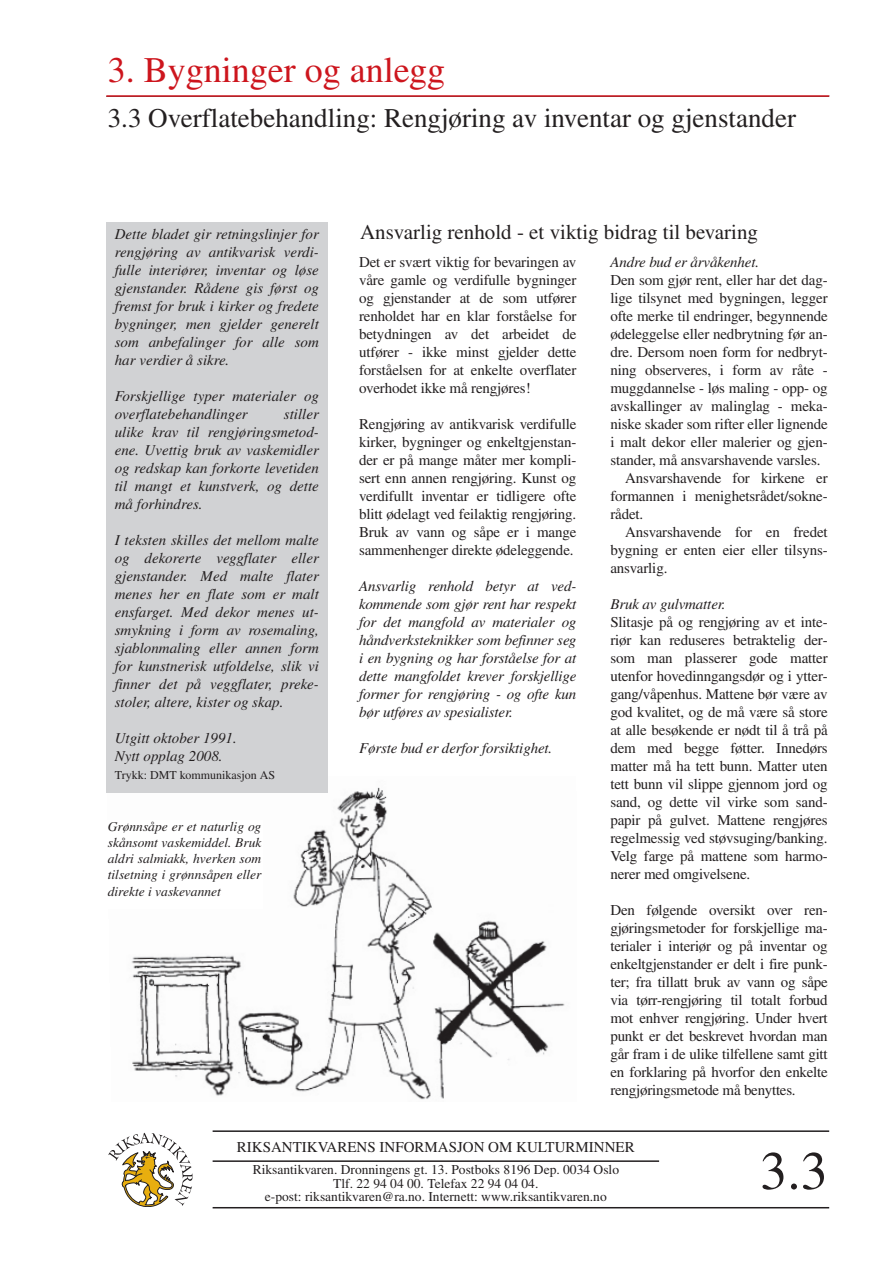
<style>
.page{position:relative;width:893px;height:1263px;background:#fff}
.page>*{position:absolute;margin:0;border:0;box-sizing:border-box;transform-origin:0 0}
.t1{font:54px "Times";color:#231f20}
.t2{font:36px "Times";color:#cd151d}
.t3{font:27px "Times";color:#231f20}
.t4{font:21px "Times";color:#231f20}
.t5{font:15px/18px "Times";letter-spacing:-.01em;color:#231f20;text-align:justify}
.t6{font:italic 15px/18px "Times";color:#231f20;text-align:justify}
.t7{font:13.5px/13.5px "Times";color:#231f20;text-align:center}
.t8{font:italic 13.5px/16.2px "Times";color:#231f20;text-align:justify}
.t9{font:12px "Times";color:#231f20}
</style>
<div class="page">
<hr style="left:213px;top:1130px;width:616px;height:2px;background:#231f20">
<hr style="left:213px;top:1207px;width:616px;height:1px;background:#231f20">
<hr style="left:213px;top:1160px;width:446px;height:2px;background:#231f20">
<svg style="left:108px;top:1133px;width:85px;height:74px"></svg>
<hr style="left:106px;top:95px;width:723px;height:2px;background:#cd151d">
<img style="left:131px;top:776px;width:434px;height:324px">
<div style="left:106px;top:820px;width:157px;height:88px;background:#fff"></div>
<div style="left:106px;top:222px;width:221px;height:571px;background:#d1d2d4"></div>
<h2 class="t2" style="left:108px;top:58px;width:339px">3. Bygninger og anlegg</h2>
<h3 class="t3" style="left:108px;top:108px;width:690px">3.3 Overflatebehandling: Rengjøring av inventar og gjenstander</h3>
<p class="t6" style="left:115px;top:226px;width:206px">Dette bladet gir retningslinjer for rengjøring av antikvarisk verdi&shy;fulle interiører, inventar og løse gjenstander. Rådene gis først og fremst for bruk i kirker og fredete bygninger, men gjelder generelt som anbefalinger for alle som har verdier å sikre.</p>
<p class="t6" style="left:115px;top:388px;width:206px">Forskjellige typer materialer og overflatebehandlinger</p>
<p class="t6" style="left:115px;top:406px;width:206px;text-indent:169px">stiller ulike krav til rengjøringsmetod&shy;ene. Uvettig bruk av vaskemidler og redskap kan forkorte levetiden til mangt et kunstverk, og dette må forhindres.</p>
<p class="t6" style="left:115px;top:532px;width:206px">I teksten skilles det mellom malte og dekorerte veggflater eller gjenstander. Med malte flater menes her en flate som er malt ensfarget. Med dekor menes ut&shy;smykning i form av rosemaling, sjablonmaling eller annen form for kunstnerisk utfoldelse, slik vi finner det på veggflater, preke&shy;stoler, altere, kister og skap.</p>
<p class="t6" style="left:115px;top:730px;width:124px">Utgitt oktober 1991.<br>Nytt opplag 2008.</p>
<p class="t9" style="left:115px;top:771px;width:162px">Trykk: DMT kommunikasjon AS</p>
<p class="t8" style="left:108px;top:819px;width:155px">Grønnsåpe er et naturlig og skånsomt vaskemiddel. Bruk aldri salmiakk, hverken som tilsetning i grønnsåpen eller direkte i vaskevannet</p>
<h3 class="t4" style="left:360px;top:224px;width:399px">Ansvarlig renhold - et viktig bidrag til bevaring</h3>
<p class="t5" style="left:359px;top:255px;width:219px">Det er svært viktig for bevaringen av våre gamle og verdifulle bygninger og gjenstander at de som utfører renholdet har en klar forståelse for betydningen av det arbeidet de utfører - ikke minst gjelder dette forståelsen for at enkelte overflater overhodet ikke må rengjøres!</p>
<p class="t5" style="left:359px;top:417px;width:219px">Rengjøring av antikvarisk verdifulle kirker, bygninger og enkeltgjenstan&shy;der er på mange måter mer kompli&shy;sert enn annen rengjøring. Kunst og verdifullt inventar er tidligere ofte blitt ødelagt ved feilaktig rengjøring.<br>Bruk av vann og såpe er i mange sammenhenger direkte ødeleggende.</p>
<p class="t6" style="left:359px;top:579px;width:219px">Ansvarlig renhold betyr at ved&shy;kommende som gjør rent har respekt for det mangfold av materialer og håndverksteknikker som befinner seg i en bygning og har forståelse for at dette mangfoldet krever forskjellige former for rengjøring - og ofte kun bør utføres av spesialister.</p>
<p class="t6" style="left:359px;top:741px;width:195px">Første bud er derfor forsiktighet.</p>
<p class="t6" style="left:610px;top:255px;width:150px">Andre bud er årvåkenhet.</p>
<p class="t5" style="left:610px;top:273px;width:219px">Den som gjør rent, eller har det dag-</p>
<p class="t5" style="left:610px;top:291px;width:219px">lige tilsynet med bygningen, legger</p>
<p class="t5" style="left:610px;top:309px;width:219px">ofte merke til endringer, begynnende</p>
<p class="t5" style="left:610px;top:327px;width:219px">ødeleggelse eller nedbrytning før an-</p>
<p class="t5" style="left:610px;top:345px;width:219px">dre. Dersom noen form for nedbryt-</p>
<p class="t5" style="left:610px;top:363px;width:219px">ning observeres, i form av råte -</p>
<p class="t5" style="left:610px;top:381px;width:219px">muggdannelse - løs maling - opp- og</p>
<p class="t5" style="left:610px;top:399px;width:219px">avskallinger av malinglag - meka-</p>
<p class="t5" style="left:610px;top:417px;width:219px">niske skader som rifter eller lignende</p>
<p class="t5" style="left:610px;top:435px;width:219px">i malt dekor eller malerier og gjen-</p>
<p class="t5" style="left:610px;top:453px;width:212px">stander, må ansvarshavende varsles.</p>
<p class="t5" style="left:625px;top:471px;width:204px">Ansvarshavende for kirkene er</p>
<p class="t5" style="left:610px;top:489px;width:219px">formannen i menighetsrådet/sokne-</p>
<p class="t5" style="left:610px;top:507px;width:34px">rådet.</p>
<p class="t5" style="left:625px;top:525px;width:204px">Ansvarshavende for en fredet</p>
<p class="t5" style="left:610px;top:543px;width:219px">bygning er enten eier eller tilsyns-</p>
<p class="t5" style="left:610px;top:561px;width:59px">ansvarlig.</p>
<p class="t6" style="left:610px;top:597px;width:117px">Bruk av gulvmatter.</p>
<p class="t5" style="left:610px;top:615px;width:219px">Slitasje på og rengjøring av et inte&shy;riør kan reduseres betraktelig der&shy;som man plasserer gode matter utenfor hovedinngangsdør og i ytter&shy;gang/våpenhus. Mattene bør være av god kvalitet, og de må være så store at alle besøkende er nødt til å trå på dem med begge føtter. Innedørs matter må ha tett bunn. Matter uten tett bunn vil slippe gjennom jord og sand, og dette vil virke som sand&shy;papir på gulvet. Mattene rengjøres regelmessig ved støvsuging/banking.<br>Velg farge på mattene som harmo&shy;nerer med omgivelsene.</p>
<p class="t5" style="left:610px;top:903px;width:219px">Den følgende oversikt over ren&shy;gjøringsmetoder for forskjellige ma&shy;terialer i interiør og på inventar og enkeltgjenstander er delt i fire punk&shy;ter; fra tillatt bruk av vann og såpe via tørr-rengjøring til totalt forbud mot enhver rengjøring. Under hvert punkt er det beskrevet hvordan man går fram i de ulike tilfellene samt gitt en forklaring på hvorfor den enkelte rengjøringsmetode må benyttes.</p>
<p class="t5" style="left:237px;top:1139px;width:399px">RIKSANTIKVARENS INFORMASJON OM KULTURMINNER</p>
<p class="t7" style="left:253px;top:1164px;width:368px">Riksantikvaren. Dronningens gt. 13. Postboks 8196 Dep. 0034 Oslo<br>Tlf. 22 94 04 00. Telefax 22 94 04 04.<br>e-post: riksantikvaren@ra.no. Internett: www.riksantikvaren.no</p>
<h1 class="t1" style="left:760px;top:1152px;width:69px">3.3</h1>
</div>
